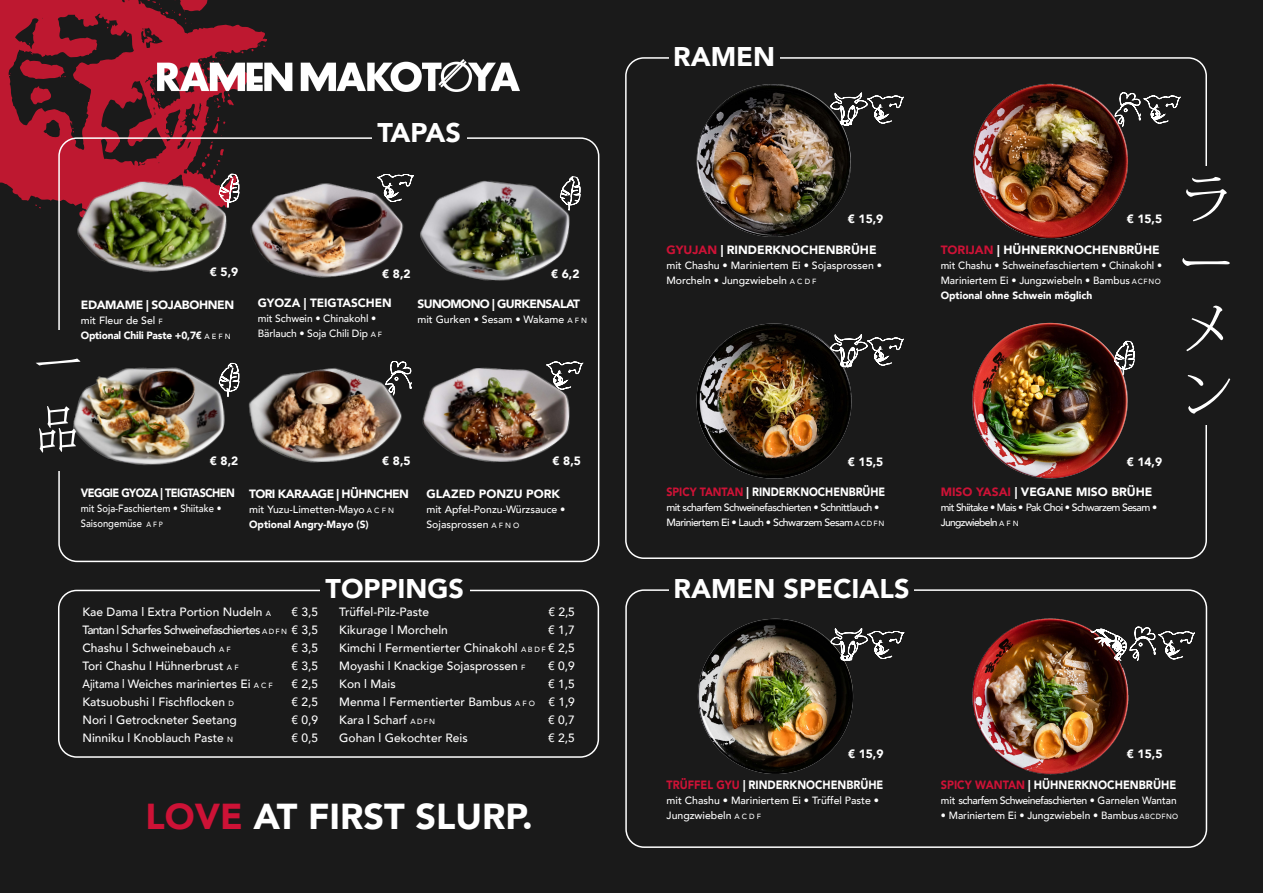
<style>
.page{position:relative;width:1263px;height:893px;background:#1a1a1a}
.page>*{position:absolute;margin:0;border:0;box-sizing:border-box;transform-origin:0 0}
.t1{font:54px/64.8px "Adobe Fangsong Std";color:#fff}
.t2{font:900 36px "Avenir";color:#fff}
.t3{font:900 27px "Avenir";color:#fff}
.t4{font:500 12px "Avenir";color:#fff}
.t5{font:900 12px "Avenir";color:#fff}
.t6{font:500 12px "Avenir";letter-spacing:-.06em;color:#fff}
.t7{font:900 12px "Avenir";letter-spacing:-.05em;color:#fff}
.t8{font:500 12px "Avenir";color:#fff;scale:.89 1}
.t9{font:900 12px "Avenir";color:#fff;scale:.89 1}
.t10{font:900 12px "Avenir";color:#fff;scale:.91 1}
.t11{font:900 12px "Avenir";color:#fff;scale:.9 1}
.t12{font:900 12px "Avenir";letter-spacing:-.05em;color:#fff;scale:.9 1}
.t13{font:900 12px "Avenir";letter-spacing:-.03em;color:#fff}
.t14{font:500 10.5px/15px "Avenir";color:#fff}
.t15{font:500 10.5px "Avenir";letter-spacing:-.05em;color:#fff}
.t16{font:500 10.5px "Avenir";color:#fff;scale:.96 1}
.t17{font:500 10.5px/15px "Avenir";letter-spacing:-.06em;color:#fff}
.t18{font:500 10.5px "Avenir";letter-spacing:-.05em;color:#fff;scale:.96 1}
.t19{font:500 10.5px/15px "Avenir";color:#fff;scale:.9 1}
.t20{font:900 10.5px "Avenir";letter-spacing:-.02em;color:#fff}
.t21{font:900 10.5px "Avenir";color:#fff}
.s1{font-size:7.5px}
.s2{font-weight:500;font-size:7.5px}
.s3{color:#cd1236}
.s4{font-weight:900}
</style>
<div class="page">
<svg style="left:0;top:0;width:267px;height:209px;fill:#be1830"></svg>
<div style="left:58px;top:137px;width:541px;height:425px;border:2px solid #fff;border-radius:18px"></div>
<div style="left:58px;top:590px;width:541px;height:168px;border:2px solid #fff;border-radius:18px"></div>
<img style="left:157px;top:59px;width:362px;height:33px">
<div style="left:372px;top:116px;width:95px;height:32px;background:#1a1a1a"></div>
<div style="left:320px;top:569px;width:149px;height:31px;background:#1a1a1a"></div>
<div style="left:39px;top:331px;width:54px;height:140px;background:#1a1a1a"></div>
<img style="left:72px;top:160px;width:162px;height:113px">
<svg style="left:216px;top:172px;width:27px;height:37px"></svg>
<svg style="left:406px;top:174px;width:8px;height:13px"></svg>
<svg style="left:234px;top:363px;width:6px;height:28px"></svg>
<img style="left:248px;top:368px;width:154px;height:95px">
<svg style="left:386px;top:361px;width:25px;height:34px"></svg>
<img style="left:422px;top:361px;width:156px;height:102px">
<svg style="left:574px;top:176px;width:7px;height:29px"></svg>
<svg style="left:546px;top:362px;width:37px;height:27px"></svg>
<img style="left:244px;top:160px;width:162px;height:118px">
<img style="left:420px;top:176px;width:154px;height:105px">
<img style="left:73px;top:362px;width:161px;height:103px">
<img style="left:696px;top:84px;width:166px;height:153px">
<img style="left:973px;top:83px;width:155px;height:156px">
<img style="left:696px;top:323px;width:156px;height:156px">
<img style="left:972px;top:323px;width:156px;height:156px">
<svg style="left:1112px;top:339px;width:23px;height:37px"></svg>
<svg style="left:1115px;top:92px;width:65px;height:35px"></svg>
<svg style="left:831px;top:93px;width:73px;height:32px"></svg>
<svg style="left:831px;top:334px;width:73px;height:33px"></svg>
<div style="left:625px;top:589px;width:582px;height:259px;border:2px solid #fff;border-radius:18px"></div>
<div style="left:669px;top:574px;width:245px;height:31px;background:#1a1a1a"></div>
<img style="left:697px;top:618px;width:157px;height:156px">
<img style="left:972px;top:618px;width:169px;height:156px">
<svg style="left:831px;top:628px;width:73px;height:33px"></svg>
<svg style="left:1090px;top:627px;width:105px;height:34px"></svg>
<p class="t3" style="left:377px;top:110px;width:85px">TAPAS</p>
<p class="t5" style="left:210px;top:262px;width:30px">€ 5,9</p>
<p class="t13" style="left:81px;top:294px;width:155px">EDAMAME | SOJABOHNEN</p>
<p class="t14" style="left:81px;top:312px;width:83px">mit Fleur de Sel <span class="s1">F</span></p>
<p class="t20" style="left:81px;top:326px;width:152px">Optional Chili Paste +0,7€ <span class="s2">A E F N</span></p>
<p class="t1" style="left:31px;top:333px;width:55px">一品</p>
<p class="t5" style="left:210px;top:450px;width:30px">€ 8,2</p>
<p class="t12" style="left:81px;top:483px;width:173px">VEGGIE GYOZA | TEIGTASCHEN</p>
<p class="t19" style="left:81px;top:501px;width:158px">mit Soja-Faschiertem • Shiitake •<br>Saisongemüse <span class="s1">A F P</span></p>
<p class="t5" style="left:382px;top:263px;width:30px">€ 8,2</p>
<p class="t5" style="left:551px;top:263px;width:30px">€ 6,2</p>
<p class="t5" style="left:258px;top:293px;width:136px">GYOZA | TEIGTASCHEN</p>
<p class="t14" style="left:258px;top:310px;width:120px">mit Schwein • Chinakohl •</p>
<p class="t14" style="left:258px;top:325px;width:126px">Bärlauch • Soja Chili Dip <span class="s1">A F</span></p>
<p class="t7" style="left:417px;top:293px;width:164px">SUNOMONO | GURKENSALAT</p>
<p class="t14" style="left:417px;top:311px;width:171px">mit Gurken • Sesam • Wakame <span class="s1">A F N</span></p>
<p class="t5" style="left:382px;top:451px;width:30px">€ 8,5</p>
<p class="t7" style="left:249px;top:483px;width:161px">TORI KARAAGE | HÜHNCHEN</p>
<p class="t14" style="left:249px;top:501px;width:146px">mit Yuzu-Limetten-Mayo <span class="s1">A C F N</span></p>
<p class="t21" style="left:249px;top:515px;width:121px">Optional Angry-Mayo (S)</p>
<p class="t5" style="left:553px;top:450px;width:30px">€ 8,5</p>
<p class="t5" style="left:426px;top:483px;width:135px">GLAZED PONZU PORK</p>
<p class="t14" style="left:426px;top:501px;width:141px">mit Apfel-Ponzu-Würzsauce •<br>Sojasprossen <span class="s1">A F N O</span></p>
<p class="t3" style="left:325px;top:565px;width:140px">TOPPINGS</p>
<p class="t4" style="left:82px;top:601px;width:190px">Kae Dama l Extra Portion Nudeln <span class="s1">A</span></p>
<p class="t4" style="left:292px;top:601px;width:28px">€ 3,5</p>
<p class="t6" style="left:82px;top:619px;width:237px">Tantan | Scharfes Schweinefaschiertes <span class="s1">A D F N</span> € 3,5</p>
<p class="t4" style="left:82px;top:637px;width:150px">Chashu l Schweinebauch <span class="s1">A F</span></p>
<p class="t4" style="left:292px;top:637px;width:28px">€ 3,5</p>
<p class="t4" style="left:82px;top:655px;width:158px">Tori Chashu l Hühnerbrust <span class="s1">A F</span></p>
<p class="t4" style="left:292px;top:655px;width:28px">€ 3,5</p>
<p class="t8" style="left:82px;top:673px;width:215px">Ajitama l Weiches mariniertes Ei <span class="s1">A C F</span></p>
<p class="t4" style="left:292px;top:673px;width:28px">€ 2,5</p>
<p class="t4" style="left:82px;top:691px;width:153px">Katsuobushi l Fischflocken <span class="s1">D</span></p>
<p class="t4" style="left:292px;top:691px;width:28px">€ 2,5</p>
<p class="t4" style="left:82px;top:709px;width:156px">Nori l Getrockneter Seetang</p>
<p class="t4" style="left:292px;top:709px;width:28px">€ 0,9</p>
<p class="t4" style="left:82px;top:727px;width:152px">Ninniku l Knoblauch Paste <span class="s1">N</span></p>
<p class="t4" style="left:292px;top:727px;width:28px">€ 0,5</p>
<p class="t4" style="left:339px;top:601px;width:92px">Trüffel-Pilz-Paste</p>
<p class="t4" style="left:548px;top:601px;width:28px">€ 2,5</p>
<p class="t4" style="left:339px;top:619px;width:110px">Kikurage l Morcheln</p>
<p class="t4" style="left:548px;top:619px;width:28px">€ 1,7</p>
<p class="t4" style="left:339px;top:637px;width:237px">Kimchi l Fermentierter Chinakohl <span class="s1">A B D F</span> € 2,5</p>
<p class="t4" style="left:339px;top:655px;width:188px">Moyashi l Knackige Sojasprossen <span class="s1">F</span></p>
<p class="t4" style="left:548px;top:655px;width:28px">€ 0,9</p>
<p class="t4" style="left:339px;top:673px;width:58px">Kon l Mais</p>
<p class="t4" style="left:548px;top:673px;width:28px">€ 1,5</p>
<p class="t4" style="left:339px;top:691px;width:237px">Menma l Fermentierter Bambus <span class="s1">A F O</span> € 1,9</p>
<p class="t4" style="left:339px;top:709px;width:98px">Kara l Scharf <span class="s1">A D F N</span></p>
<p class="t4" style="left:548px;top:709px;width:28px">€ 0,7</p>
<p class="t4" style="left:339px;top:727px;width:130px">Gohan l Gekochter Reis</p>
<p class="t4" style="left:548px;top:727px;width:28px">€ 2,5</p>
<p class="t2" style="left:146px;top:786px;width:389px"><span class="s3">LOVE</span> AT FIRST SLURP.</p>
<p class="t3" style="left:673px;top:33px;width:104px">RAMEN</p>
<p class="t5" style="left:848px;top:208px;width:37px">€ 15,9</p>
<p class="t5" style="left:666px;top:239px;width:212px"><span class="s3">GYUJAN</span> | RINDERKNOCHENBRÜHE</p>
<p class="t14" style="left:666px;top:257px;width:217px">mit Chashu • Mariniertem Ei • Sojasprossen •</p>
<p class="t14" style="left:666px;top:272px;width:152px">Morcheln • Jungzwiebeln <span class="s1">A C D F</span></p>
<p class="t5" style="left:1127px;top:208px;width:37px">€ 15,5</p>
<p class="t5" style="left:941px;top:239px;width:221px"><span class="s3">TORIJAN</span> | HÜHNERKNOCHENBRÜHE</p>
<p class="t16" style="left:941px;top:256px;width:232px">mit Chashu • Schweinefaschiertem • Chinakohl •</p>
<p class="t14" style="left:941px;top:272px;width:222px">Mariniertem Ei • Jungzwiebeln • Bambus <span class="s1">A C F N O<br></span><span class="s4">Optional ohne Schwein möglich</span></p>
<p class="t1" style="left:1179px;top:167px;width:55px">ラ</p>
<p class="t1" style="left:1179px;top:232px;width:55px">ー</p>
<p class="t1" style="left:1179px;top:297px;width:55px">メ</p>
<p class="t1" style="left:1179px;top:362px;width:55px">ン</p>
<p class="t5" style="left:848px;top:452px;width:37px">€ 15,5</p>
<p class="t5" style="left:1127px;top:452px;width:37px">€ 14,9</p>
<p class="t9" style="left:666px;top:481px;width:247px"><span class="s3">SPICY TANTAN</span> | RINDERKNOCHENBRÜHE</p>
<p class="t15" style="left:666px;top:498px;width:215px">mit scharfem Schweinefaschierten • Schnittlauch •</p>
<p class="t15" style="left:666px;top:513px;width:220px">Mariniertem Ei • Lauch • Schwarzem Sesam <span class="s1">A C D F N</span></p>
<p class="t5" style="left:941px;top:481px;width:213px"><span class="s3">MISO YASAI</span> | VEGANE MISO BRÜHE</p>
<p class="t17" style="left:941px;top:499px;width:218px">mit Shiitake • Mais • Pak Choi • Schwarzem Sesam •<br>Jungzwiebeln <span class="s1">A F N</span></p>
<p class="t3" style="left:673px;top:565px;width:238px">RAMEN SPECIALS</p>
<p class="t5" style="left:848px;top:743px;width:37px">€ 15,9</p>
<p class="t11" style="left:667px;top:775px;width:242px"><span class="s3">TRÜFFEL GYU</span> | RINDERKNOCHENBRÜHE</p>
<p class="t14" style="left:667px;top:793px;width:214px">mit Chashu • Mariniertem Ei • Trüffel Paste •<br>Jungzwiebeln <span class="s1">A C D F</span></p>
<p class="t5" style="left:1127px;top:743px;width:37px">€ 15,5</p>
<p class="t10" style="left:941px;top:775px;width:260px"><span class="s3">SPICY WANTAN</span> | HÜHNERKNOCHENBRÜHE</p>
<p class="t18" style="left:941px;top:792px;width:247px">mit scharfem Schweinefaschierten • Garnelen Wantan</p>
<p class="t16" style="left:941px;top:807px;width:249px">• Mariniertem Ei • Jungzwiebeln • Bambus <span class="s1">A B C D F N O</span></p>
</div>
